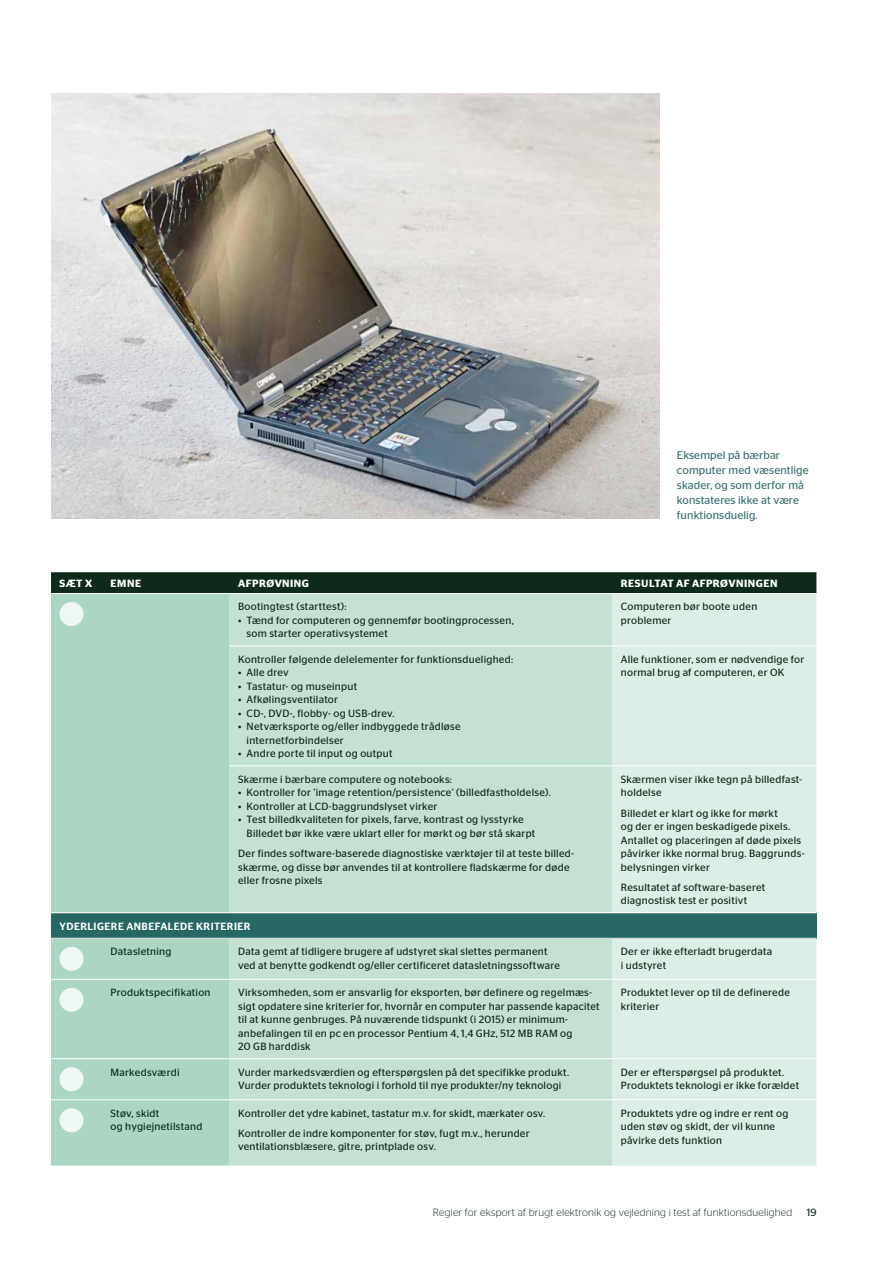
<style>
.page{position:relative;width:893px;height:1263px;background:#fff}
.page>*{position:absolute;margin:0;border:0;box-sizing:border-box;transform-origin:0 0}
.t1{font:11.25px/15px "Stag Sans";letter-spacing:.01em;color:#3b7175}
.t2{font:10.5px/13.5px "Stag Sans";letter-spacing:.025em;color:#0d2a1b}
.t3{font:300 10.5px "Stag Sans";letter-spacing:.02em;color:#0d2a1b}
.t4{font:600 10.5px "Stag Sans";letter-spacing:.045em;color:#fff}
.t5{font:500 10.5px "Stag Sans";letter-spacing:.04em;color:#fff}
</style>
<div class="page">
<img style="left:51px;top:94px;width:609px;height:425px">
<div style="left:51px;top:572px;width:765px;height:21px;background:#0d2a1b"></div>
<div style="left:51px;top:594px;width:179px;height:572px;background:#aad6c3"></div>
<div style="left:230px;top:594px;width:382px;height:572px;background:#c3e2d4"></div>
<div style="left:612px;top:594px;width:204px;height:572px;background:#dceee6"></div>
<div style="left:51px;top:913px;width:765px;height:25px;background:#276864"></div>
<hr style="left:230px;top:645px;width:382px;height:1px;background:#fff">
<hr style="left:612px;top:645px;width:204px;height:1px;background:#fff">
<hr style="left:230px;top:765px;width:382px;height:1px;background:#fff">
<hr style="left:612px;top:765px;width:204px;height:1px;background:#fff">
<hr style="left:51px;top:912px;width:51px;height:1px;background:#fff">
<hr style="left:102px;top:912px;width:128px;height:1px;background:#fff">
<hr style="left:230px;top:912px;width:382px;height:1px;background:#fff">
<hr style="left:612px;top:912px;width:204px;height:1px;background:#fff">
<hr style="left:51px;top:938px;width:51px;height:1px;background:#fff">
<hr style="left:102px;top:938px;width:128px;height:1px;background:#fff">
<hr style="left:230px;top:938px;width:382px;height:1px;background:#fff">
<hr style="left:612px;top:938px;width:204px;height:1px;background:#fff">
<hr style="left:51px;top:979px;width:51px;height:1px;background:#fff">
<hr style="left:102px;top:979px;width:128px;height:1px;background:#fff">
<hr style="left:230px;top:979px;width:382px;height:1px;background:#fff">
<hr style="left:612px;top:979px;width:204px;height:1px;background:#fff">
<hr style="left:51px;top:1058px;width:51px;height:1px;background:#fff">
<hr style="left:102px;top:1058px;width:128px;height:1px;background:#fff">
<hr style="left:230px;top:1058px;width:382px;height:1px;background:#fff">
<hr style="left:612px;top:1058px;width:204px;height:1px;background:#fff">
<hr style="left:51px;top:1099px;width:51px;height:1px;background:#fff">
<hr style="left:102px;top:1099px;width:128px;height:1px;background:#fff">
<hr style="left:230px;top:1099px;width:382px;height:1px;background:#fff">
<hr style="left:612px;top:1099px;width:204px;height:1px;background:#fff">
<div style="left:60px;top:602px;width:24px;height:24px;background:#eef7f3;border-radius:50%"></div>
<div style="left:60px;top:947px;width:24px;height:24px;background:#eef7f3;border-radius:50%"></div>
<div style="left:60px;top:988px;width:24px;height:24px;background:#eef7f3;border-radius:50%"></div>
<div style="left:60px;top:1067px;width:24px;height:24px;background:#eef7f3;border-radius:50%"></div>
<div style="left:60px;top:1108px;width:24px;height:24px;background:#eef7f3;border-radius:50%"></div>
<p class="t1" style="left:677px;top:447px;width:133px">Eksempel på bærbar computer med væsentlige skader, og som derfor må konstateres ikke at være funktionsduelig.</p>
<p class="t4" style="left:60px;top:577px;width:34px">SÆT X</p>
<p class="t4" style="left:111px;top:577px;width:32px">EMNE</p>
<p class="t4" style="left:238px;top:577px;width:72px">AFPRØVNING</p>
<p class="t4" style="left:621px;top:577px;width:158px">RESULTAT AF AFPRØVNINGEN</p>
<p class="t2" style="left:238px;top:600px;width:110px">Bootingtest (starttest):</p>
<p class="t2" style="left:247px;top:613px;width:269px;text-indent:-9px">• Tænd for computeren og gennemfør bootingprocessen, som starter operativsystemet</p>
<p class="t2" style="left:621px;top:600px;width:138px">Computeren bør boote uden problemer</p>
<p class="t2" style="left:238px;top:652px;width:277px">Kontroller følgende delelementer for funktionsduelighed:</p>
<p class="t2" style="left:238px;top:666px;width:52px">• Alle drev</p>
<p class="t2" style="left:238px;top:679px;width:121px">• Tastatur- og museinput</p>
<p class="t2" style="left:238px;top:693px;width:101px">• Afkølingsventilator</p>
<p class="t2" style="left:238px;top:706px;width:158px">• CD-, DVD-, flobby- og USB-drev.</p>
<p class="t2" style="left:247px;top:720px;width:215px;text-indent:-9px">• Netværksporte og/eller indbyggede trådløse internetforbindelser</p>
<p class="t2" style="left:238px;top:747px;width:156px">• Andre porte til input og output</p>
<p class="t2" style="left:238px;top:772px;width:215px">Skærme i bærbare computere og notebooks:</p>
<p class="t2" style="left:238px;top:786px;width:314px">• Kontroller for ’image retention/persistence’ (billedfastholdelse).</p>
<p class="t2" style="left:238px;top:799px;width:201px">• Kontroller at LCD-baggrundslyset virker</p>
<p class="t2" style="left:247px;top:813px;width:290px;text-indent:-9px">• Test billedkvaliteten for pixels, farve, kontrast og lysstyrke<br>Billedet bør ikke være uklart eller for mørkt og bør stå skarpt</p>
<p class="t2" style="left:238px;top:846px;width:337px">Der findes software-baserede diagnostiske værktøjer til at teste billed&shy;skærme, og disse bør anvendes til at kontrollere fladskærme for døde eller frosne pixels</p>
<p class="t2" style="left:621px;top:652px;width:185px">Alle funktioner, som er nødvendige for normal brug af computeren, er OK</p>
<p class="t2" style="left:621px;top:772px;width:183px">Skærmen viser ikke tegn på billedfast&shy;holdelse</p>
<p class="t2" style="left:621px;top:806px;width:184px">Billedet er klart og ikke for mørkt<br>og der er ingen beskadigede pixels.<br>Antallet og placeringen af døde pixels påvirker ikke normal brug. Baggrunds&shy;belysningen virker</p>
<p class="t2" style="left:621px;top:880px;width:146px">Resultatet af software-baseret diagnostisk test er positivt</p>
<p class="t5" style="left:60px;top:920px;width:192px">YDERLIGERE ANBEFALEDE KRITERIER</p>
<p class="t2" style="left:111px;top:945px;width:62px">Datasletning</p>
<p class="t2" style="left:238px;top:945px;width:323px">Data gemt af tidligere brugere af udstyret skal slettes permanent ved at benytte godkendt og/eller certificeret datasletningssoftware</p>
<p class="t2" style="left:621px;top:945px;width:153px">Der er ikke efterladt brugerdata i udstyret</p>
<p class="t2" style="left:111px;top:986px;width:102px">Produktspecifikation</p>
<p class="t2" style="left:238px;top:986px;width:363px">Virksomheden, som er ansvarlig for eksporten, bør definere og regelmæs&shy;sigt opdatere sine kriterier for, hvornår en computer har passende kapacitet til at kunne genbruges. På nuværende tidspunkt (i 2015) er minimum&shy;anbefalingen til en pc en processor Pentium 4, 1,4 GHz, 512 MB RAM og<br>20 GB harddisk</p>
<p class="t2" style="left:621px;top:986px;width:171px">Produktet lever op til de definerede kriterier</p>
<p class="t2" style="left:111px;top:1065px;width:71px">Markedsværdi</p>
<p class="t2" style="left:238px;top:1065px;width:332px">Vurder markedsværdien og efterspørgslen på det specifikke produkt.<br>Vurder produktets teknologi i forhold til nye produkter/ny teknologi</p>
<p class="t2" style="left:621px;top:1065px;width:180px">Der er efterspørgsel på produktet.<br>Produktets teknologi er ikke forældet</p>
<p class="t2" style="left:111px;top:1106px;width:93px">Støv, skidt<br>og hygiejnetilstand</p>
<p class="t2" style="left:238px;top:1103px;width:309px;line-height:20.2px">Kontroller det ydre kabinet, tastatur m.v. for skidt, mærkater osv.<br>Kontroller de indre komponenter for støv, fugt m.v., herunder</p>
<p class="t2" style="left:238px;top:1140px;width:199px">ventilationsblæsere, gitre, printplade osv.</p>
<p class="t2" style="left:621px;top:1106px;width:169px">Produktets ydre og indre er rent og uden støv og skidt, der vil kunne påvirke dets funktion</p>
<p class="t3" style="left:433px;top:1206px;width:361px">Regler for eksport af brugt elektronik og vejledning i test af funktionsduelighed</p>
<p class="t2" style="left:807px;top:1205px;width:11px">19</p>
</div>
